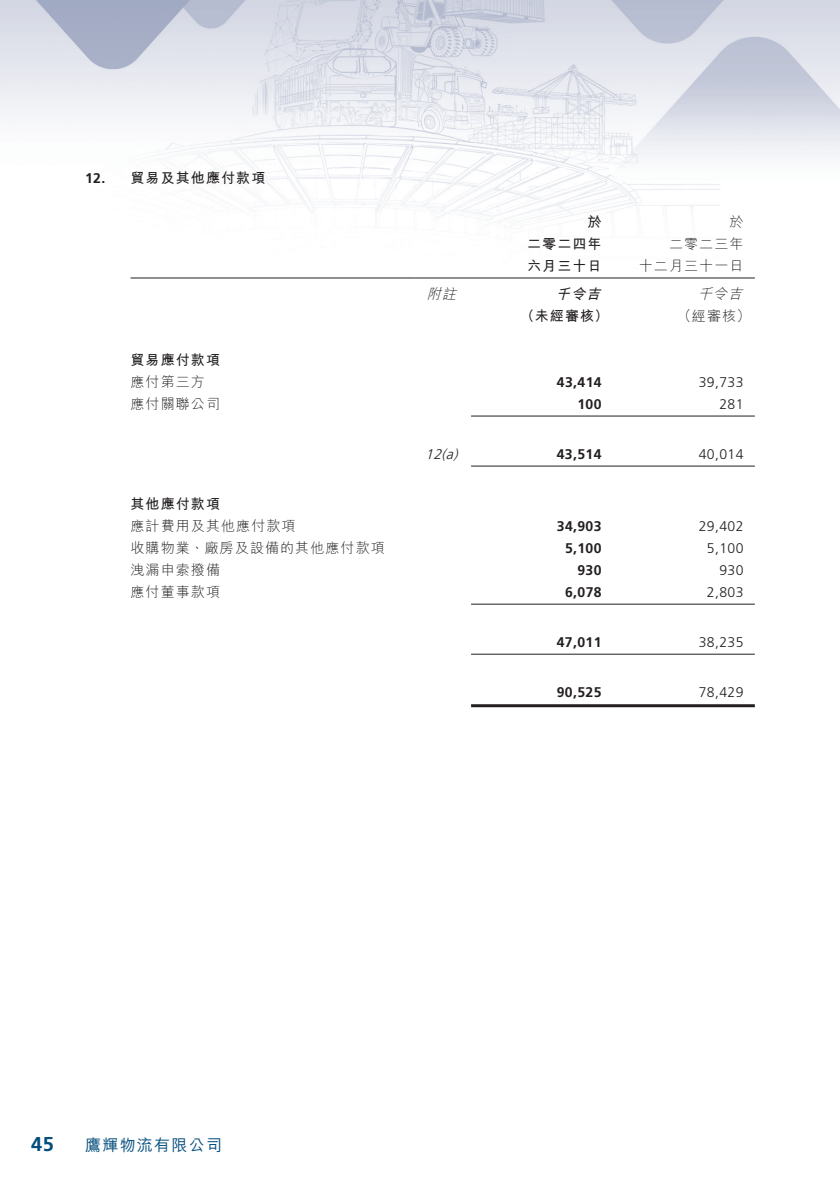
<style>
.page{position:relative;width:840px;height:1191px;background:#fff}
.page>*{position:absolute;margin:0;border:0;box-sizing:border-box;transform-origin:0 0}
.t1{font:700 20px "Frutiger LT Std";color:#044d7c}
.t2{font:500 16px "M Hei HK";letter-spacing:.08em;color:#044d7c}
.t3{font:300 14px/22px "M Hei HK";letter-spacing:.08em;color:#231f20;text-align:right}
.t4{font:700 14px "Frutiger LT Std";letter-spacing:.03em;color:#231f20}
.t5{font:300 14px "Frutiger LT Std";letter-spacing:.03em;color:#231f20}
.t6{font:700 14px/22px "M Hei HK";letter-spacing:.08em;color:#231f20;text-align:justify}
.t7{font:italic 300 14px "M Hei HK";color:#231f20}
.t8{font:italic 300 14px "Frutiger LT Std";color:#231f20}
.t9{font:italic 700 14px "M Hei HK";color:#231f20}
</style>
<div class="page">
<img style="left:0;top:0;width:839px;height:708px">
<hr style="left:130px;top:277px;width:284px;height:1px;background:#231f20">
<hr style="left:414px;top:277px;width:57px;height:1px;background:#231f20">
<hr style="left:471px;top:277px;width:141px;height:1px;background:#231f20">
<hr style="left:612px;top:277px;width:142px;height:1px;background:#231f20">
<hr style="left:471px;top:415px;width:141px;height:1px;background:#231f20">
<hr style="left:612px;top:415px;width:142px;height:1px;background:#231f20">
<hr style="left:471px;top:465px;width:141px;height:1px;background:#231f20">
<hr style="left:612px;top:465px;width:142px;height:1px;background:#231f20">
<hr style="left:471px;top:603px;width:141px;height:1px;background:#231f20">
<hr style="left:612px;top:603px;width:142px;height:1px;background:#231f20">
<hr style="left:471px;top:653px;width:141px;height:1px;background:#231f20">
<hr style="left:612px;top:653px;width:142px;height:1px;background:#231f20">
<hr style="left:471px;top:704px;width:141px;height:3px;background:#231f20">
<hr style="left:612px;top:704px;width:142px;height:3px;background:#231f20">
<p class="t4" style="left:85px;top:169px;width:22px">12.</p>
<p class="t6" style="left:130px;top:165px;width:136px">貿易及其他應付款項</p>
<p class="t6" style="left:130px;top:347px;width:91px">貿易應付款項</p>
<p class="t3" style="left:130px;top:370px;width:76px">應付第三方</p>
<p class="t3" style="left:130px;top:392px;width:91px">應付關聯公司</p>
<p class="t6" style="left:130px;top:491px;width:91px">其他應付款項</p>
<p class="t3" style="left:130px;top:514px;width:166px">應計費用及其他應付款項</p>
<p class="t3" style="left:130px;top:536px;width:256px">收購物業、廠房及設備的其他應付款項</p>
<p class="t3" style="left:130px;top:558px;width:91px">洩漏申索撥備</p>
<p class="t3" style="left:130px;top:580px;width:91px">應付董事款項</p>
<p class="t7" style="left:426px;top:286px;width:34px">附註</p>
<p class="t8" style="left:441px;top:446px;width:21px">(a(</p>
<p class="t8" style="left:425px;top:446px;width:22px">12</p>
<p class="t6" style="left:527px;top:209px;width:76px;text-indent:60px">於二零二四年六月三十日</p>
<p class="t3" style="left:638px;top:210px;width:106px">於<br>二零二三年<br>十二月三十一日</p>
<p class="t7" style="left:697px;top:286px;width:49px">千令吉</p>
<p class="t9" style="left:555px;top:283px;width:50px">千令吉</p>
<p class="t6" style="left:520px;top:303px;width:90px">（未經審核）</p>
<p class="t3" style="left:677px;top:304px;width:74px">（經審核(</p>
<p class="t4" style="left:556px;top:374px;width:46px">43,414</p>
<p class="t5" style="left:698px;top:374px;width:46px">39,733</p>
<p class="t4" style="left:577px;top:395px;width:26px">100</p>
<p class="t5" style="left:719px;top:396px;width:26px">281</p>
<p class="t4" style="left:556px;top:446px;width:46px">43,514</p>
<p class="t5" style="left:698px;top:446px;width:46px">40,014</p>
<p class="t4" style="left:556px;top:518px;width:46px">34,903</p>
<p class="t5" style="left:698px;top:518px;width:46px">29,402</p>
<p class="t4" style="left:564px;top:540px;width:38px">5,100</p>
<p class="t5" style="left:706px;top:540px;width:38px">5,100</p>
<p class="t4" style="left:577px;top:562px;width:26px">930</p>
<p class="t5" style="left:719px;top:562px;width:26px">930</p>
<p class="t4" style="left:564px;top:584px;width:38px">6,078</p>
<p class="t5" style="left:706px;top:584px;width:38px">2,803</p>
<p class="t4" style="left:556px;top:634px;width:46px">47,011</p>
<p class="t5" style="left:698px;top:634px;width:46px">38,235</p>
<p class="t4" style="left:556px;top:684px;width:46px">90,525</p>
<p class="t5" style="left:698px;top:684px;width:46px">78,429</p>
<h1 class="t1" style="left:31px;top:1132px;width:25px">45</h1>
<p class="t2" style="left:85px;top:1133px;width:138px">鷹輝物流有限公司</p>
</div>
